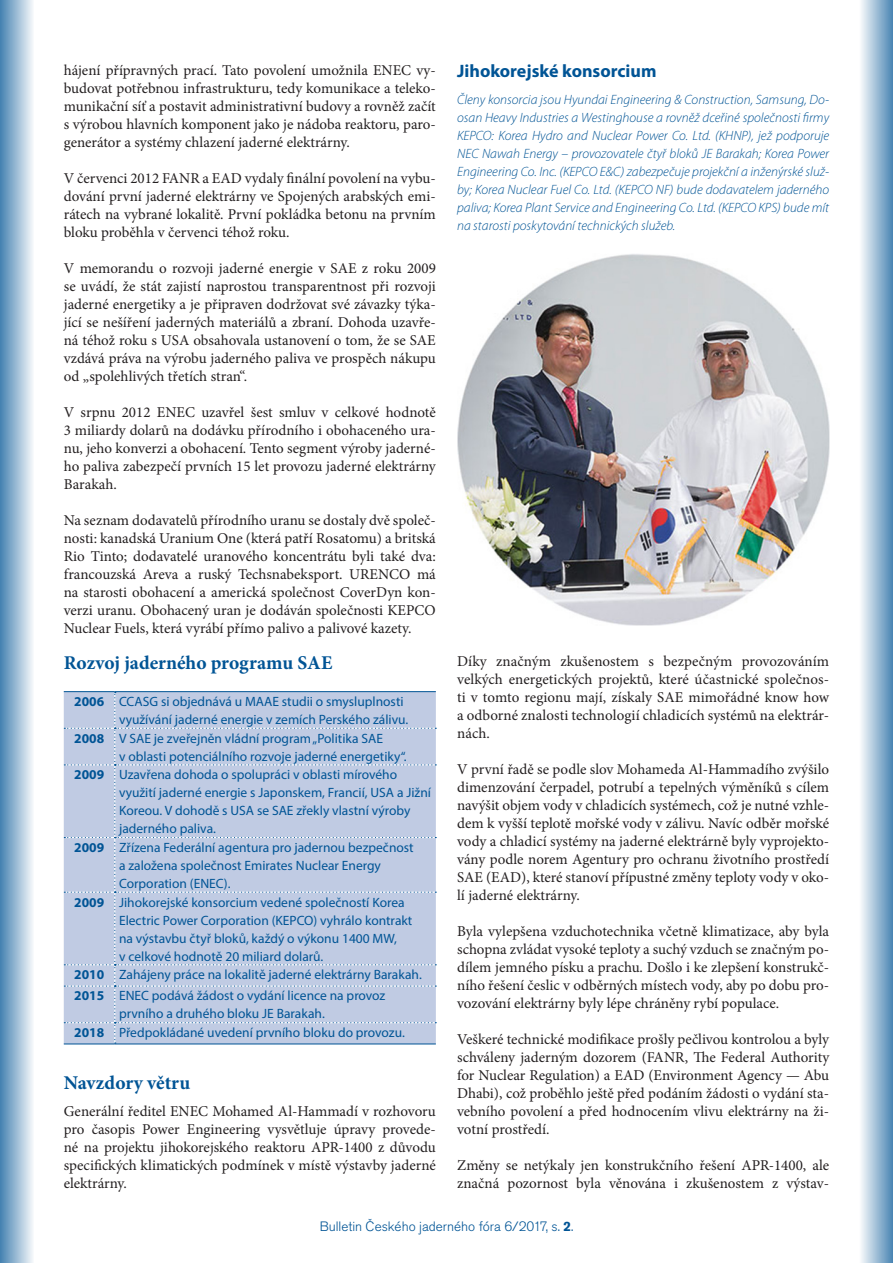
<style>
.page{position:relative;width:893px;height:1263px;background:#fff}
.page>*{position:absolute;margin:0;border:0;box-sizing:border-box;transform-origin:0 0}
.MEZITITULEK_MINION_B{font:700 19.5px "Minion Pro";color:#005495}
.MEZITITULEK_MYRIAD{font:700 18px "Myriad Pro";color:#005495}
.TEXT{font:15px/18px "Minion Pro";color:#231f20;text-align:justify}
.TEXT_MYRIAD_9_12{font:13.5px/18px "Myriad Pro";color:#005495}
.TEXT_MYRIAD_LIGHT_IT{font:italic 300 13.5px/18px "Myriad Pro";color:#005495;text-align:justify}
.t1{font:300 13.5px "Akzidenz Grotesk Pro";color:#005495}
.TEXT_MYRIAD_9_12-2{font:700 13.5px "Myriad Pro";color:#005495}
.s1{font-weight:700}
</style>
<div class="page">
<div style="left:0;top:0;width:34px;height:1263px;background:linear-gradient(to right,#4582b1,#f2f6f9)"></div>
<div style="left:859px;top:0;width:34px;height:1263px;background:linear-gradient(to right,#fdfdfe,#5089b6)"></div>
<hr style="left:64px;top:691px;width:51px;height:1px;background:#005495">
<hr style="left:115px;top:691px;width:321px;height:1px;background:#005495">
<hr style="left:64px;top:1043px;width:51px;height:1px;background:#005495">
<hr style="left:115px;top:1043px;width:321px;height:1px;background:#005495">
<div style="left:64px;top:692px;width:372px;height:351px;background:#c0cbe3"></div>
<img style="left:457px;top:254px;width:372px;height:371px">
<p class="TEXT" style="left:64px;top:61px;width:374px">hájení přípravných prací. Tato povolení umožnila ENEC vy&shy;budovat potřebnou infrastrukturu, tedy komunikace a teleko&shy;munikační síť a postavit administrativní budovy a rovněž začít s výrobou hlavních komponent jako je nádoba reaktoru, paro&shy;generátor a systémy chlazení jaderné elektrárny.</p>
<p class="TEXT" style="left:64px;top:169px;width:374px">V červenci 2012 FANR a EAD vydaly finální povolení na vybu&shy;dování první jaderné elektrárny ve Spojených arabských emi&shy;rátech na vybrané lokalitě. První pokládka betonu na prvním bloku proběhla v červenci téhož roku.</p>
<p class="TEXT" style="left:64px;top:259px;width:374px">V memorandu o rozvoji jaderné energie v SAE z roku 2009 se uvádí, že stát zajistí naprostou transparentnost při rozvoji jaderné energetiky a je připraven dodržovat své závazky týka&shy;jící se nešíření jaderných materiálů a zbraní. Dohoda uzavře&shy;ná téhož roku s USA obsahovala ustanovení o tom, že se SAE vzdává práva na výrobu jaderného paliva ve prospěch nákupu od „spolehlivých třetích stran“.</p>
<p class="TEXT" style="left:64px;top:403px;width:374px">V srpnu 2012 ENEC uzavřel šest smluv v celkové hodnotě 3 miliardy dolarů na dodávku přírodního i obohaceného ura&shy;nu, jeho konverzi a obohacení. Tento segment výroby jaderné&shy;ho paliva zabezpečí prvních 15 let provozu jaderné elektrárny Barakah.</p>
<p class="TEXT" style="left:64px;top:511px;width:374px">Na seznam dodavatelů přírodního uranu se dostaly dvě společ&shy;nosti: kanadská Uranium One (která patří Rosatomu) a britská Rio Tinto; dodavatelé uranového koncentrátu byli také dva: francouzská Areva a ruský Techsnabeksport. URENCO má na starosti obohacení a americká společnost CoverDyn kon&shy;verzi uranu. Obohacený uran je dodáván společnosti KEPCO Nuclear Fuels, která vyrábí přímo palivo a palivové kazety.</p>
<p class="MEZITITULEK_MINION_B" style="left:64px;top:649px;width:270px">Rozvoj jaderného programu SAE</p>
<p class="TEXT_MYRIAD_9_12-2" style="left:74px;top:693px;width:31px">2006</p>
<p class="TEXT_MYRIAD_9_12" style="left:119px;top:692px;width:291px">CCASG si objednává u MAAE studii o smysluplnosti využívání jaderné energie v zemích Perského zálivu.</p>
<p class="TEXT_MYRIAD_9_12-2" style="left:74px;top:729px;width:31px">2008</p>
<p class="TEXT_MYRIAD_9_12" style="left:119px;top:729px;width:289px">V SAE je zveřejněn vládní program „Politika SAE<br>v oblasti potenciálního rozvoje jaderné energetiky“.</p>
<p class="TEXT_MYRIAD_9_12-2" style="left:74px;top:766px;width:31px">2009</p>
<p class="TEXT_MYRIAD_9_12" style="left:119px;top:765px;width:313px">Uzavřena dohoda o spolupráci v oblasti mírového využití jaderné energie s Japonskem, Francií, USA a Jižní Koreou. V dohodě s USA se SAE zřekly vlastní výroby jaderného paliva.</p>
<p class="TEXT_MYRIAD_9_12-2" style="left:74px;top:838px;width:31px">2009</p>
<p class="TEXT_MYRIAD_9_12" style="left:119px;top:838px;width:296px">Zřízena Federální agentura pro jadernou bezpečnost a založena společnost Emirates Nuclear Energy<br>Corporation (ENEC).</p>
<p class="TEXT_MYRIAD_9_12-2" style="left:74px;top:893px;width:31px">2009</p>
<p class="TEXT_MYRIAD_9_12" style="left:119px;top:893px;width:295px">Jihokorejské konsorcium vedené společností Korea Electric Power Corporation (KEPCO) vyhrálo kontrakt na výstavbu čtyř bloků, každý o výkonu 1400 MW,<br>v celkové hodnotě 20 miliard dolarů.</p>
<p class="TEXT_MYRIAD_9_12-2" style="left:74px;top:966px;width:31px">2010</p>
<p class="TEXT_MYRIAD_9_12" style="left:119px;top:965px;width:304px">Zahájeny práce na lokalitě jaderné elektrárny Barakah.</p>
<p class="TEXT_MYRIAD_9_12-2" style="left:74px;top:987px;width:31px">2015</p>
<p class="TEXT_MYRIAD_9_12" style="left:119px;top:987px;width:268px">ENEC podává žádost o vydání licence na provoz prvního a druhého bloku JE Barakah.</p>
<p class="TEXT_MYRIAD_9_12-2" style="left:74px;top:1024px;width:31px">2018</p>
<p class="TEXT_MYRIAD_9_12" style="left:119px;top:1023px;width:287px">Předpokládané uvedení prvního bloku do provozu.</p>
<p class="MEZITITULEK_MINION_B" style="left:64px;top:1069px;width:128px">Navzdory větru</p>
<p class="TEXT" style="left:64px;top:1103px;width:374px">Generální ředitel ENEC Mohamed Al-Hammadí v rozhovoru pro časopis Power Engineering vysvětluje úpravy provede&shy;né na projektu jihokorejského reaktoru APR-1400 z důvodu specifických klimatických podmínek v místě výstavby jaderné elektrárny.</p>
<p class="MEZITITULEK_MYRIAD" style="left:457px;top:59px;width:201px">Jihokorejské konsorcium</p>
<p class="TEXT_MYRIAD_LIGHT_IT" style="left:457px;top:91px;width:374px">Členy konsorcia jsou Hyundai Engineering &amp; Construction, Samsung, Do&shy;osan Heavy Industries a Westinghouse a rovněž dceřiné společnosti firmy KEPCO: Korea Hydro and Nuclear Power Co. Ltd. (KHNP), jež podporuje NEC Nawah Energy – provozovatele čtyř bloků JE Barakah; Korea Power Engineering Co. Inc. (KEPCO E&amp;C) zabezpečuje projekční a inženýrské služ&shy;by; Korea Nuclear Fuel Co. Ltd. (KEPCO NF) bude dodavatelem jaderného paliva; Korea Plant Service and Engineering Co. Ltd. (KEPCO KPS) bude mít na starosti poskytování technických služeb.</p>
<p class="TEXT" style="left:457px;top:652px;width:374px">Díky značným zkušenostem s bezpečným provozováním velkých energetických projektů, které účastnické společnos&shy;ti v tomto regionu mají, získaly SAE mimořádné know how a odborné znalosti technologií chladicích systémů na elektrár&shy;nách.</p>
<p class="TEXT" style="left:457px;top:760px;width:374px">V první řadě se podle slov Mohameda Al-Hammadího zvýšilo dimenzování čerpadel, potrubí a tepelných výměníků s cílem navýšit objem vody v chladicích systémech, což je nutné vzhle&shy;dem k vyšší teplotě mořské vody v zálivu. Navíc odběr mořské vody a chladicí systémy na jaderné elektrárně byly vyprojekto&shy;vány podle norem Agentury pro ochranu životního prostředí SAE (EAD), které stanoví přípustné změny teploty vody v oko&shy;lí jaderné elektrárny.</p>
<p class="TEXT" style="left:457px;top:922px;width:374px">Byla vylepšena vzduchotechnika včetně klimatizace, aby byla schopna zvládat vysoké teploty a suchý vzduch se značným po&shy;dílem jemného písku a prachu. Došlo i ke zlepšení konstrukč&shy;ního řešení česlic v odběrných místech vody, aby po dobu pro&shy;vozování elektrárny byly lépe chráněny rybí populace.</p>
<p class="TEXT" style="left:457px;top:1030px;width:374px">Veškeré technické modifikace prošly pečlivou kontrolou a byly schváleny jaderným dozorem (FANR, The Federal Authority for Nuclear Regulation) a EAD (Environment Agency — Abu Dhabi), což proběhlo ještě před podáním žádosti o vydání sta&shy;vebního povolení a před hodnocením vlivu elektrárny na ži&shy;votní prostředí.</p>
<p class="TEXT" style="left:457px;top:1156px;width:374px">Změny se netýkaly jen konstrukčního řešení APR-1400, ale značná pozornost byla věnována i zkušenostem z výstav-</p>
<p class="t1" style="left:320px;top:1217px;width:255px">Bulletin Českého jaderného fóra 6/2017, s. <span class="s1">2</span>.</p>
</div>
